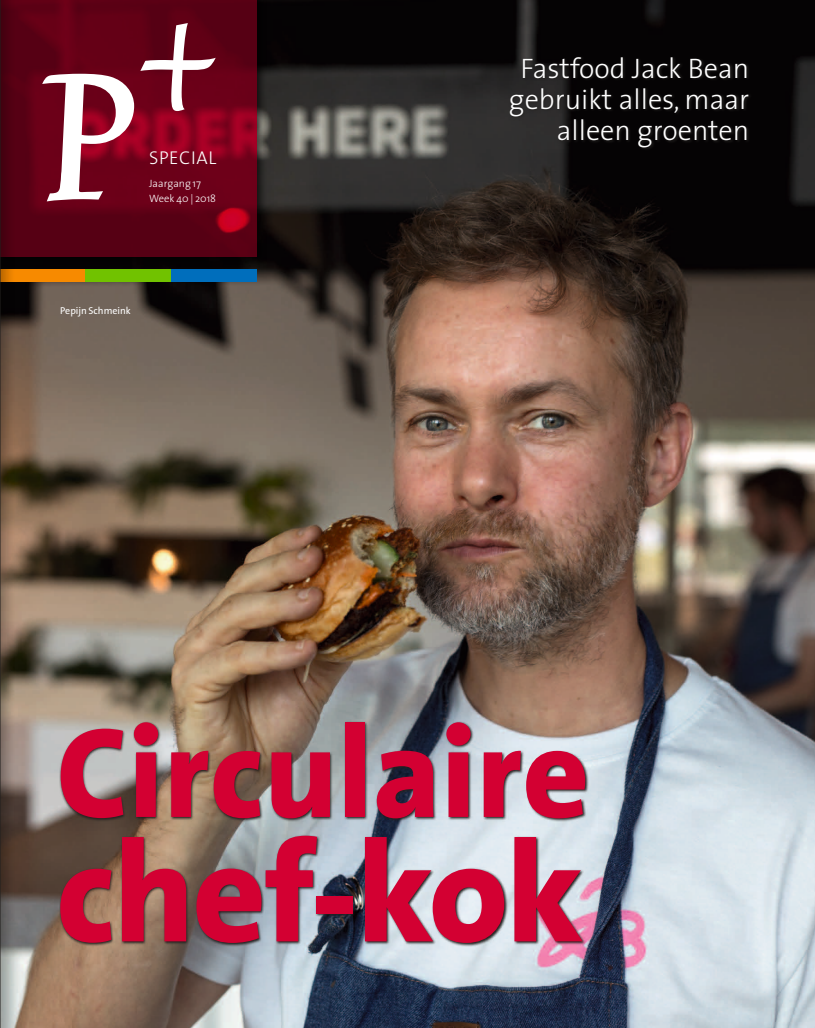
<style>
.page{position:relative;width:815px;height:1028px;background:#fff}
.page>*{position:absolute;margin:0;border:0;box-sizing:border-box;transform-origin:0 0}
.t1{font:227.12px "Trinite No 1 Med Ita";color:#fff}
.t2{font:800 142.88px "The Sans";letter-spacing:-.015em;color:#d30032}
.t3{font:800 129.75px "The Sans";color:#d30032}
.t4{font:300 28.38px/31.1px "The Sans";color:#fff;text-align:right}
.t5{font:300 18.62px "The Sans";color:#fff}
.t6{font:300 10.62px/15px "The Sans";color:#fff}
.t7{font:10px "The Sans";color:#fff}
</style>
<div class="page">
<img style="left:14px;top:0;width:801px;height:1028px">
<div style="left:0;top:0;width:267px;height:267px;background:#23211f;opacity:.75"></div>
<svg style="left:14px;top:0;width:243px;height:257px;background:#6a0017"></svg>
<div style="left:0;top:269px;width:86px;height:13px;background:#f78a00"></div>
<div style="left:86px;top:269px;width:85px;height:13px;background:#71c200"></div>
<div style="left:171px;top:269px;width:86px;height:13px;background:#006ebc"></div>
<svg style="left:59px;top:721px;width:530px;height:101px;background:#706e6a"></svg>
<svg style="left:59px;top:834px;width:527px;height:112px;background:#6d6c6b"></svg>
<svg style="left:509px;top:56px;width:243px;height:96px;background:#100e0f"></svg>
<svg style="left:9px;top:0;width:5px;height:1028px;background:#704e46"></svg>
<div style="left:0;top:0;width:9px;height:1028px;background:#23211f;opacity:.75"></div>
<hr style="left:0;top:0;width:1px;height:1028px;background:#23211f">
<h1 class="t1" style="left:42px;top:33px;width:175px">P<sup>+</sup></h1>
<p class="t5" style="left:149px;top:142px;width:69px">special</p>
<p class="t6" style="left:149px;top:175px;width:68px">Jaargang 17<br>Week 40 | 2018</p>
<p class="t7" style="left:60px;top:302px;width:72px">Pepijn Schmeink</p>
<p class="t4" style="left:509px;top:52px;width:242px">Fastfood Jack Bean gebruikt alles, maar alleen groenten</p>
<h3 class="t3" style="left:56px;top:663px;width:535px">Circulaire</h3>
<h2 class="t2" style="left:56px;top:772px;width:529px">chef-kok</h2>
</div>
